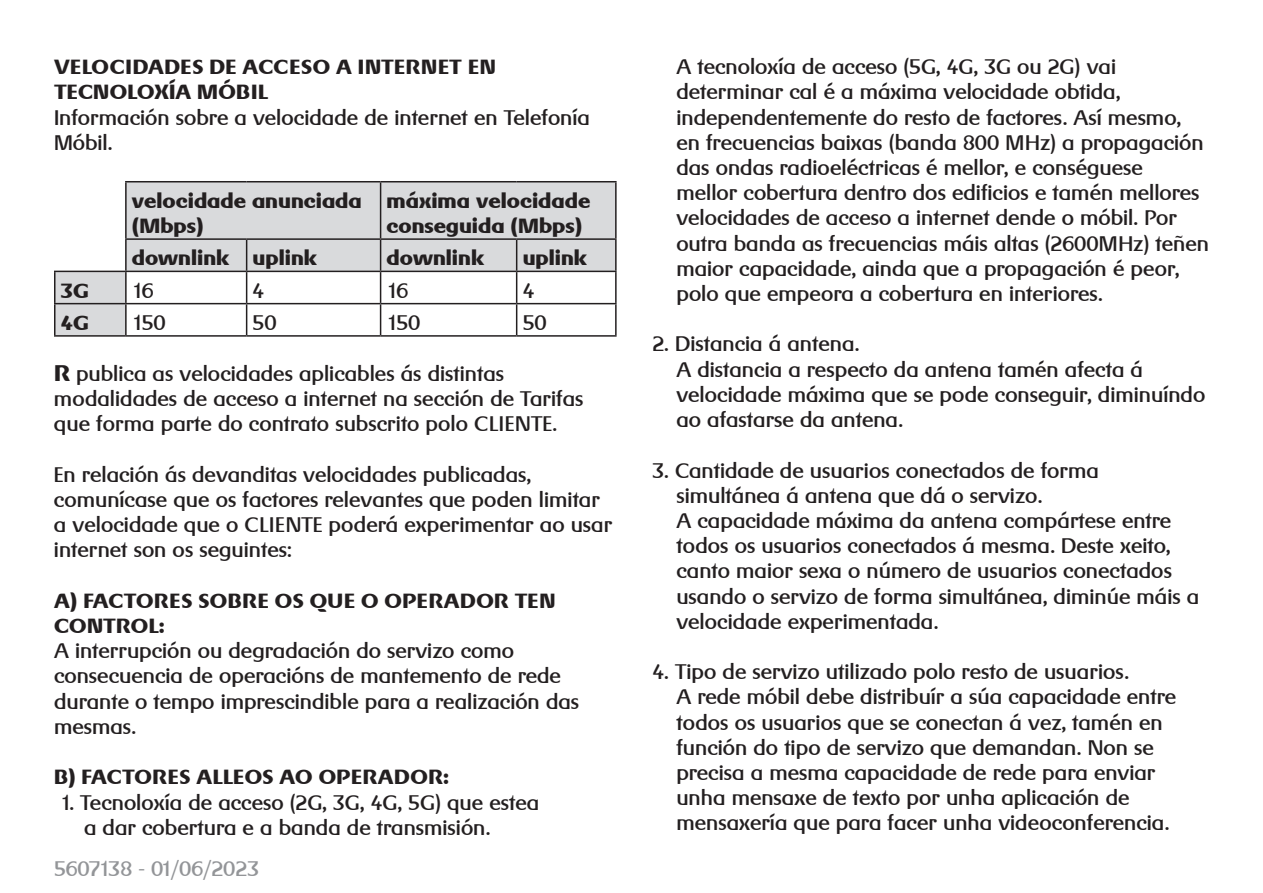
<style>
.page{position:relative;width:1263px;height:893px;background:#fff}
.page>*{position:absolute;margin:0;border:0;box-sizing:border-box;transform-origin:0 0}
.t1{font:21px/25.2px "R Gerstner";color:#231f20}
.t2{font:21px "R Gerstner";color:#939598}
.t3{font:700 20.4px/25.2px "R Gerstner";letter-spacing:.02em;color:#231f20}
.t4{font:700 20.4px/25.2px "R Gerstner";color:#231f20}
.s1{font-weight:700;font-size:22.5px}
</style>
<div class="page">
<svg style="left:55px;top:182px;width:560px;height:153px;fill:#d9dadc"></svg>
<hr style="left:381px;top:181px;width:136px;height:1px;background:#231f20">
<hr style="left:517px;top:181px;width:100px;height:1px;background:#231f20">
<hr style="left:615px;top:182px;width:2px;height:56px;background:#231f20">
<hr style="left:381px;top:238px;width:136px;height:2px;background:#231f20">
<hr style="left:380px;top:240px;width:1px;height:31px;background:#231f20">
<hr style="left:517px;top:238px;width:100px;height:2px;background:#231f20">
<hr style="left:516px;top:240px;width:1px;height:31px;background:#231f20">
<hr style="left:615px;top:240px;width:2px;height:31px;background:#231f20">
<hr style="left:247px;top:271px;width:134px;height:1px;background:#231f20">
<hr style="left:246px;top:272px;width:1px;height:31px;background:#231f20">
<hr style="left:381px;top:271px;width:136px;height:1px;background:#231f20">
<hr style="left:380px;top:272px;width:1px;height:31px;background:#231f20">
<hr style="left:517px;top:271px;width:100px;height:1px;background:#231f20">
<hr style="left:516px;top:272px;width:1px;height:31px;background:#231f20">
<hr style="left:615px;top:272px;width:2px;height:31px;background:#231f20">
<hr style="left:54px;top:304px;width:2px;height:31px;background:#231f20">
<hr style="left:126px;top:303px;width:121px;height:1px;background:#231f20">
<hr style="left:125px;top:304px;width:2px;height:31px;background:#231f20">
<hr style="left:247px;top:303px;width:134px;height:1px;background:#231f20">
<hr style="left:246px;top:304px;width:1px;height:31px;background:#231f20">
<hr style="left:381px;top:303px;width:136px;height:1px;background:#231f20">
<hr style="left:380px;top:304px;width:1px;height:31px;background:#231f20">
<hr style="left:517px;top:303px;width:100px;height:1px;background:#231f20">
<hr style="left:516px;top:304px;width:1px;height:31px;background:#231f20">
<hr style="left:615px;top:304px;width:2px;height:31px;background:#231f20">
<hr style="left:54px;top:335px;width:72px;height:2px;background:#231f20">
<hr style="left:126px;top:335px;width:121px;height:2px;background:#231f20">
<hr style="left:247px;top:335px;width:134px;height:2px;background:#231f20">
<hr style="left:381px;top:335px;width:136px;height:2px;background:#231f20">
<hr style="left:517px;top:335px;width:100px;height:2px;background:#231f20">
<hr style="left:54px;top:271px;width:72px;height:1px;background:#231f20">
<hr style="left:54px;top:272px;width:2px;height:31px;background:#231f20">
<hr style="left:125px;top:272px;width:2px;height:31px;background:#231f20">
<hr style="left:54px;top:303px;width:72px;height:1px;background:#231f20">
<hr style="left:125px;top:181px;width:122px;height:1px;background:#231f20">
<hr style="left:125px;top:182px;width:2px;height:56px;background:#231f20">
<hr style="left:247px;top:181px;width:134px;height:1px;background:#231f20">
<hr style="left:380px;top:182px;width:1px;height:56px;background:#231f20">
<hr style="left:125px;top:238px;width:122px;height:2px;background:#231f20">
<hr style="left:125px;top:240px;width:2px;height:31px;background:#231f20">
<hr style="left:247px;top:238px;width:134px;height:2px;background:#231f20">
<hr style="left:246px;top:240px;width:1px;height:31px;background:#231f20">
<hr style="left:126px;top:271px;width:121px;height:1px;background:#231f20">
<p class="t3" style="left:54px;top:54px;width:444px">VELOCIDADES DE ACCESO A INTERNET EN<br>TECNOLOXÍA MÓBIL</p>
<p class="t1" style="left:54px;top:105px;width:537px">Información sobre a velocidade de internet en Telefonía<br>Móbil.</p>
<p class="t4" style="left:132px;top:188px;width:231px">velocidade anunciada (Mbps)</p>
<p class="t4" style="left:387px;top:188px;width:205px">máxima velocidade conseguida (Mbps)</p>
<p class="t4" style="left:132px;top:245px;width:187px">downlink uplink</p>
<p class="t4" style="left:387px;top:245px;width:99px">downlink</p>
<p class="t4" style="left:523px;top:245px;width:66px">uplink</p>
<p class="t4" style="left:61px;top:277px;width:30px">3G</p>
<p class="t1" style="left:132px;top:278px;width:23px">16</p>
<p class="t1" style="left:253px;top:278px;width:13px">4</p>
<p class="t1" style="left:387px;top:278px;width:23px">16</p>
<p class="t1" style="left:523px;top:278px;width:13px">4</p>
<p class="t4" style="left:61px;top:310px;width:30px">4G</p>
<p class="t1" style="left:132px;top:310px;width:35px">150</p>
<p class="t1" style="left:253px;top:310px;width:26px">50</p>
<p class="t1" style="left:387px;top:310px;width:35px">150</p>
<p class="t1" style="left:523px;top:310px;width:26px">50</p>
<p class="t1" style="left:54px;top:361px;width:531px"><span class="s1">R</span> publica as velocidades aplicables ás distintas modalidades de acceso a internet na sección de Tarifas que forma parte do contrato subscrito polo CLIENTE.</p>
<p class="t1" style="left:54px;top:462px;width:560px">En relación ás devanditas velocidades publicadas, comunícase que os factores relevantes que poden limitar a velocidade que o CLIENTE poderá experimentar ao usar internet son os seguintes:</p>
<p class="t3" style="left:54px;top:588px;width:503px">A) FACTORES SOBRE OS QUE O OPERADOR TEN<br>CONTROL:</p>
<p class="t1" style="left:54px;top:638px;width:527px">A interrupción ou degradación do servizo como consecuencia de operacións de mantemento de rede durante o tempo imprescindible para a realización das mesmas.</p>
<p class="t3" style="left:54px;top:764px;width:397px">B) FACTORES ALLEOS AO OPERADOR:</p>
<p class="t1" style="left:84px;top:789px;width:457px;text-indent:-24px">1. Tecnoloxía de acceso (2G, 3G, 4G, 5G) que estea a dar cobertura e a banda de transmisión.</p>
<p class="t2" style="left:54px;top:856px;width:207px">5607138 - 01/06/2023</p>
<p class="t1" style="left:676px;top:54px;width:534px">A tecnoloxía de acceso (5G, 4G, 3G ou 2G) vai determinar cal é a máxima velocidade obtida, independentemente do resto de factores. Así mesmo, en frecuencias baixas (banda 800 MHz) a propagación das ondas radioeléctricas é mellor, e conséguese mellor cobertura dentro dos edificios e tamén mellores velocidades de acceso a internet dende o móbil. Por outra banda as frecuencias máis altas (2600MHz) teñen maior capacidade, ainda que a propagación é peor, polo que empeora a cobertura en interiores.</p>
<p class="t1" style="left:676px;top:331px;width:530px;text-indent:-24px">2. Distancia á antena.<br>A distancia a respecto da antena tamén afecta á velocidade máxima que se pode conseguir, diminuíndo ao afastarse da antena.</p>
<p class="t1" style="left:676px;top:457px;width:524px;text-indent:-24px">3. Cantidade de usuarios conectados de forma simultánea á antena que dá o servizo.<br>A capacidade máxima da antena compártese entre todos os usuarios conectados á mesma. Deste xeito, canto maior sexa o número de usuarios conectados usando o servizo de forma simultánea, diminúe máis a velocidade experimentada.</p>
<p class="t1" style="left:676px;top:659px;width:501px;text-indent:-24px">4. Tipo de servizo utilizado polo resto de usuarios.<br>A rede móbil debe distribuír a súa capacidade entre todos os usuarios que se conectan á vez, tamén en función do tipo de servizo que demandan. Non se precisa a mesma capacidade de rede para enviar unha mensaxe de texto por unha aplicación de mensaxería que para facer unha videoconferencia.</p>
</div>
